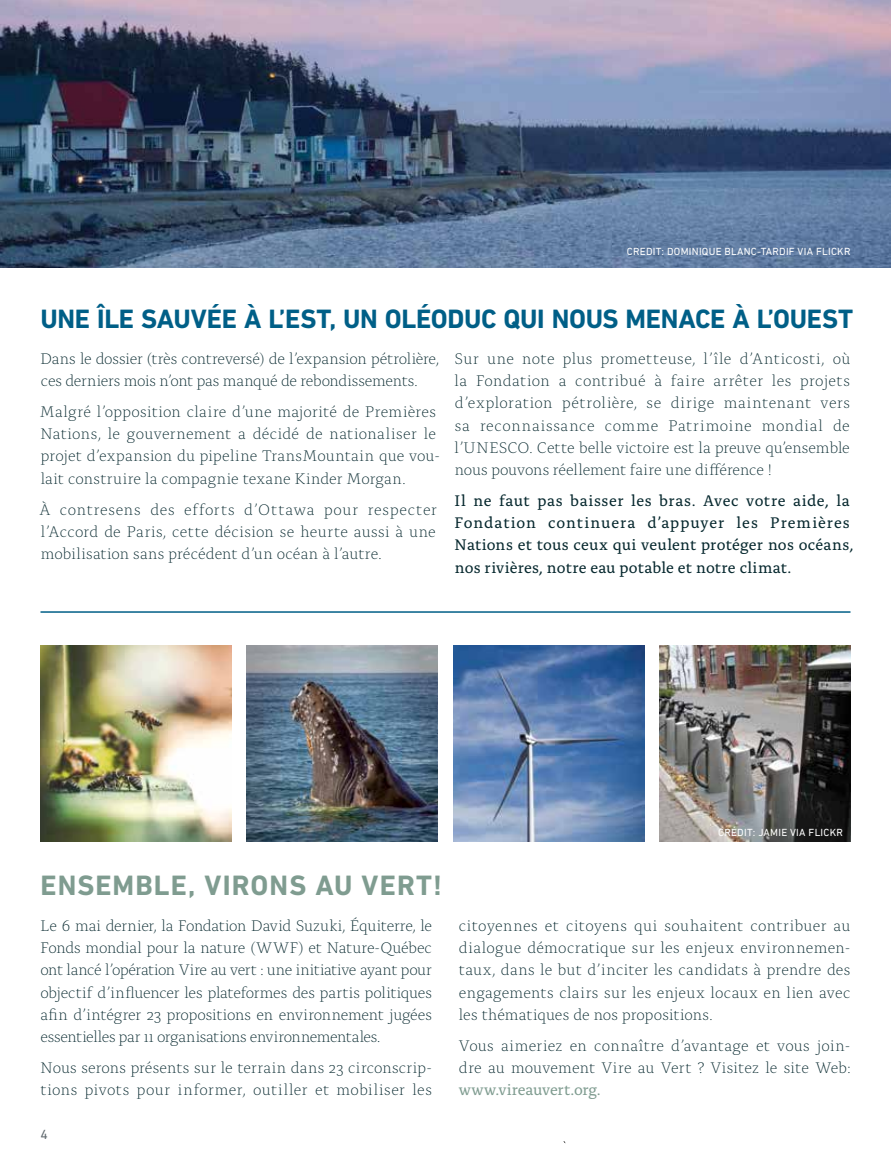
<style>
.page{position:relative;width:891px;height:1161px;background:#fff}
.page>*{position:absolute;margin:0;border:0;box-sizing:border-box;transform-origin:0 0}
.t1{font:700 28.5px "DIN Next LT Pro";letter-spacing:.04em;color:#7f9c90}
.t2{font:700 27px "DIN Next LT Pro";letter-spacing:-.01em;color:#005f87}
.t3{font:300 16.2px/22.2px "Alda OTCEV";letter-spacing:.01em;color:#05272d;text-align:justify}
.t4{font:16.2px/22.2px "Alda OTCEV";letter-spacing:.025em;color:#05272d}
.t5{font:300 16.2px/22.2px "Alda OTCEV";letter-spacing:-.015em;color:#05272d}
.t6{font:16.2px "Alda OTCEV";letter-spacing:-.015em;color:#7f9c90}
.t7{font:13.5px "DIN Next LT Pro";color:#616a6f}
.t8{font:10.5px "DIN Next LT Pro";letter-spacing:.025em;color:#fff}
</style>
<div class="page">
<img style="left:0;top:0;width:891px;height:267px">
<hr style="left:40px;top:611px;width:810px;height:2px;background:#005f87">
<img style="left:40px;top:645px;width:191px;height:196px">
<img style="left:453px;top:645px;width:191px;height:196px">
<img style="left:247px;top:645px;width:191px;height:196px">
<img style="left:660px;top:645px;width:190px;height:196px">
<p class="t8" style="left:627px;top:246px;width:225px">CREDIT: DOMINIQUE BLANC-TARDIF VIA FLICKR</p>
<h2 class="t2" style="left:40px;top:303px;width:814px">UNE ÎLE SAUVÉE À L’EST, UN OLÉODUC QUI NOUS MENACE À L’OUEST</h2>
<p class="t5" style="left:40px;top:346px;width:400px">Dans le dossier (très contreversé) de l’expansion pétrolière, ces derniers mois n’ont pas manqué de rebondissements.</p>
<p class="t3" style="left:40px;top:399px;width:402px;text-align:left">Malgré l’opposition claire d’une majorité de Premières Nations, le gouvernement a décidé de nationaliser le projet d’expansion du pipeline TransMountain que vou&shy;lait construire la compagnie texane Kinder Morgan.</p>
<p class="t3" style="left:39px;top:497px;width:399px">À contresens des efforts d’Ottawa pour respecter l’Accord de Paris, cette décision se heurte aussi à une mobilisation sans précédent d’un océan à l’autre.</p>
<p class="t3" style="left:454px;top:346px;width:397px">Sur une note plus prometteuse, l’île d’Anticosti, où la Fondation a contribué à faire arrêter les projets d’exploration pétrolière, se dirige maintenant vers sa reconnaissance comme Patrimoine mondial de l’UNESCO. Cette belle victoire est la preuve qu’ensemble nous pouvons réellement faire une différence !</p>
<p class="t4" style="left:455px;top:488px;width:400px">Il ne faut pas baisser les bras. Avec votre aide, la Fondation continuera d’appuyer les Premières Nations et tous ceux qui veulent protéger nos océans, nos rivières, notre eau potable et notre climat.</p>
<h1 class="t1" style="left:40px;top:868px;width:403px">ENSEMBLE, VIRONS AU VERT!</h1>
<p class="t3" style="left:40px;top:913px;width:393px">Le 6 mai dernier, la Fondation David Suzuki, Équiterre, le Fonds mondial pour la nature (WWF) et Nature-Québec ont lancé l’opération Vire au vert : une initiative ayant pour objectif d’influencer les plateformes des partis politiques afin d’intégrer 23 propositions en environnement jugées essentielles par 11 organisations environnementales.</p>
<p class="t3" style="left:40px;top:1055px;width:393px">Nous serons présents sur le terrain dans 23 circonscrip&shy;tions pivots pour informer, outiller et mobiliser les</p>
<p class="t7" style="left:40px;top:1127px;width:9px">4</p>
<p class="t8" style="left:718px;top:826px;width:126px">CRÉDIT: JAMIE VIA FLICKR</p>
<p class="t3" style="left:459px;top:913px;width:393px">citoyennes et citoyens qui souhaitent contribuer au dialogue démocratique sur les enjeux environnemen&shy;taux, dans le but d’inciter les candidats à prendre des engagements clairs sur les enjeux locaux en lien avec les thématiques de nos propositions.</p>
<p class="t3" style="left:459px;top:1033px;width:393px">Vous aimeriez en connaître d’avantage et vous join&shy;dre au mouvement Vire au Vert ? Visitez le site Web:</p>
<p class="t6" style="left:459px;top:1078px;width:143px">www.vireauvert.org.</p>
</div>
